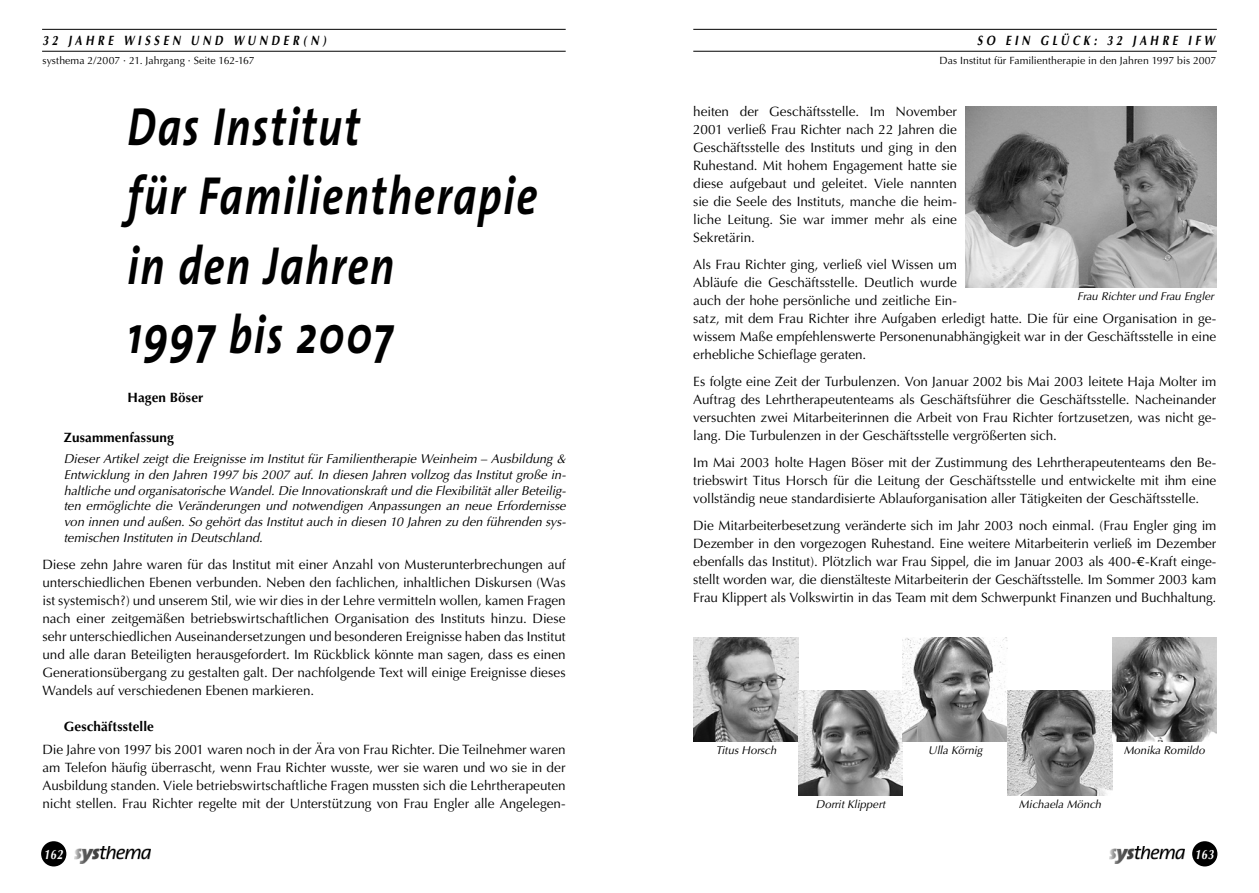
<style>
.page{position:relative;width:1259px;height:893px;background:#fff}
.page>*{position:absolute;margin:0;border:0;box-sizing:border-box;transform-origin:0 0}
.t1{font:italic 700 54px/69px "The Sans";letter-spacing:.04em;color:#000;scale:.8 1}
.t2{font:13.5px/18px "Optima";letter-spacing:-.005em;color:#000;text-align:justify}
.t3{font:italic 700 13.5px "Optima";letter-spacing:.335em;color:#000;scale:.8 1}
.t4{font:700 13.5px "Optima";letter-spacing:.01em;color:#000}
.t5{font:italic 700 13.5px "Optima";letter-spacing:.05em;color:#fff;scale:.8 1}
.t6{font:italic 12.75px/15.8px "Optima";letter-spacing:-.005em;color:#000;text-align:justify}
.t7{font:italic 11.25px "Optima";letter-spacing:-.005em;color:#000}
.t8{font:10.5px "Optima";letter-spacing:.005em;color:#000}
.s1{font-family:"Wunderlich"}
</style>
<div class="page">
<hr style="left:42px;top:29px;width:524px;height:1px;background:#000">
<hr style="left:42px;top:51px;width:524px;height:1px;background:#000">
<img style="left:74px;top:846px;width:76px;height:18px">
<div style="left:41px;top:841px;width:25px;height:25px;background:#000;border-radius:50%"></div>
<hr style="left:693px;top:29px;width:523px;height:1px;background:#000">
<hr style="left:693px;top:51px;width:523px;height:1px;background:#000">
<img style="left:1109px;top:846px;width:76px;height:18px">
<div style="left:1192px;top:841px;width:25px;height:25px;background:#000;border-radius:50%"></div>
<img style="left:965px;top:106px;width:251px;height:182px">
<img style="left:693px;top:637px;width:105px;height:105px">
<img style="left:798px;top:691px;width:104px;height:104px">
<img style="left:903px;top:637px;width:104px;height:105px">
<img style="left:1007px;top:691px;width:105px;height:104px">
<img style="left:1112px;top:637px;width:104px;height:105px">
<p class="t3" style="left:43px;top:32px;width:356px">32 JAHRE WISSEN UND WUNDER(N)</p>
<p class="t3" style="left:977px;top:32px;width:298px">SO EIN GLÜCK: 32 JAHRE IFW</p>
<p class="t8" style="left:43px;top:54px;width:214px">systhema 2/2007 · 21. Jahrgang · Seite 162-167</p>
<p class="t8" style="left:939px;top:54px;width:278px">Das Institut für Familientherapie in den Jahren 1997 bis 2007</p>
<h1 class="t1" style="left:128px;top:91px;width:514px">Das Institut<br>für Familientherapie in den Jahren<br>1997 bis 2007</h1>
<p class="t4" style="left:128px;top:389px;width:77px">Hagen Böser</p>
<p class="t4" style="left:64px;top:430px;width:112px">Zusammenfassung</p>
<p class="t6" style="left:64px;top:451px;width:503px">Dieser Artikel zeigt die Ereignisse im Institut für Familientherapie Weinheim – Ausbildung &amp; Entwicklung in den Jahren 1997 bis 2007 auf. In diesen Jahren vollzog das Institut große in&shy;haltliche und organisatorische Wandel. Die Innovationskraft und die Flexibilität aller Beteilig&shy;ten ermöglichte die Veränderungen und notwendigen Anpassungen an neue Erfordernisse von innen und außen. So gehört das Institut auch in diesen 10 Jahren zu den führenden sys&shy;temischen Instituten in Deutschland.</p>
<p class="t2" style="left:43px;top:556px;width:524px">Diese zehn Jahre waren für das Institut mit einer Anzahl von Musterunterbrechungen auf unterschiedlichen Ebenen verbunden. Neben den fachlichen, inhaltlichen Diskursen (Was ist systemisch?) und unserem Stil, wie wir dies in der Lehre vermitteln wollen, kamen Fragen nach einer zeitgemäßen betriebswirtschaftlichen Organisation des Instituts hinzu. Diese sehr unterschiedlichen Auseinandersetzungen und besonderen Ereignisse haben das Institut und alle daran Beteiligten herausgefordert. Im Rückblick könnte man sagen, dass es einen Generationsübergang zu gestalten galt. Der nachfolgende Text will einige Ereignisse dieses Wandels auf verschiedenen Ebenen markieren.</p>
<p class="t4" style="left:64px;top:718px;width:92px">Geschäftsstelle</p>
<p class="t2" style="left:43px;top:741px;width:525px">Die Jahre von 1997 bis 2001 waren noch in der Ära von Frau Richter. Die Teilnehmer waren am Telefon häufig überrascht, wenn Frau Richter wusste, wer sie waren und wo sie in der Ausbildung standen. Viele betriebswirtschaftliche Fragen mussten sich die Lehrtherapeuten nicht stellen. Frau Richter regelte mit der Unterstützung von Frau Engler alle Angelegen-</p>
<p class="t2" style="left:693px;top:103px;width:265px">heiten der Geschäftsstelle. Im November 2001 verließ Frau Richter nach 22 Jahren die Geschäftsstelle des Instituts und ging in den Ruhestand. Mit hohem Engagement hatte sie diese aufgebaut und geleitet. Viele nannten sie die Seele des Instituts, manche die heim&shy;liche Leitung. Sie war immer mehr als eine Sekretärin.</p>
<p class="t2" style="left:693px;top:256px;width:265px">Als Frau Richter ging, verließ viel Wissen um Abläufe die Geschäftsstelle. Deutlich wurde auch der hohe persönliche und zeitliche Ein-</p>
<p class="t7" style="left:1077px;top:290px;width:138px">Frau Richter und Frau Engler</p>
<p class="t2" style="left:693px;top:310px;width:524px">satz, mit dem Frau Richter ihre Aufgaben erledigt hatte. Die für eine Organisation in ge&shy;wissem Maße empfehlenswerte Personenunabhängigkeit war in der Geschäftsstelle in eine erhebliche Schieflage geraten.</p>
<p class="t2" style="left:693px;top:373px;width:524px">Es folgte eine Zeit der Turbulenzen. Von Januar 2002 bis Mai 2003 leitete Haja Molter im Auftrag des Lehrtherapeutenteams als Geschäftsführer die Geschäftsstelle. Nacheinander versuchten zwei Mitarbeiterinnen die Arbeit von Frau Richter fortzusetzen, was nicht ge&shy;lang. Die Turbulenzen in der Geschäftsstelle vergrößerten sich.</p>
<p class="t2" style="left:693px;top:454px;width:524px">Im Mai 2003 holte Hagen Böser mit der Zustimmung des Lehrtherapeutenteams den Be&shy;triebswirt Titus Horsch für die Leitung der Geschäftsstelle und entwickelte mit ihm eine vollständig neue standardisierte Ablauforganisation aller Tätigkeiten der Geschäftsstelle.</p>
<p class="t2" style="left:693px;top:517px;width:525px">Die Mitarbeiterbesetzung veränderte sich im Jahr 2003 noch einmal. (Frau Engler ging im Dezember in den vorgezogen Ruhestand. Eine weitere Mitarbeiterin verließ im Dezember ebenfalls das Institut). Plötzlich war Frau Sippel, die im Januar 2003 als 400-<span class="s1">¤</span>-Kraft einge&shy;stellt worden war, die dienstälteste Mitarbeiterin der Geschäftsstelle. Im Sommer 2003 kam Frau Klippert als Volkswirtin in das Team mit dem Schwerpunkt Finanzen und Buchhaltung.</p>
<p class="t7" style="left:716px;top:744px;width:62px">Titus Horsch</p>
<p class="t7" style="left:816px;top:797px;width:71px">Dorrit Klippert</p>
<p class="t7" style="left:928px;top:744px;width:56px">Ulla Körnig</p>
<p class="t7" style="left:1123px;top:744px;width:82px">Monika Romildo</p>
<p class="t7" style="left:1019px;top:797px;width:84px">Michaela Mönch</p>
<p class="t5" style="left:44px;top:846px;width:25px">162</p>
<p class="t5" style="left:1194px;top:846px;width:25px">163</p>
</div>
